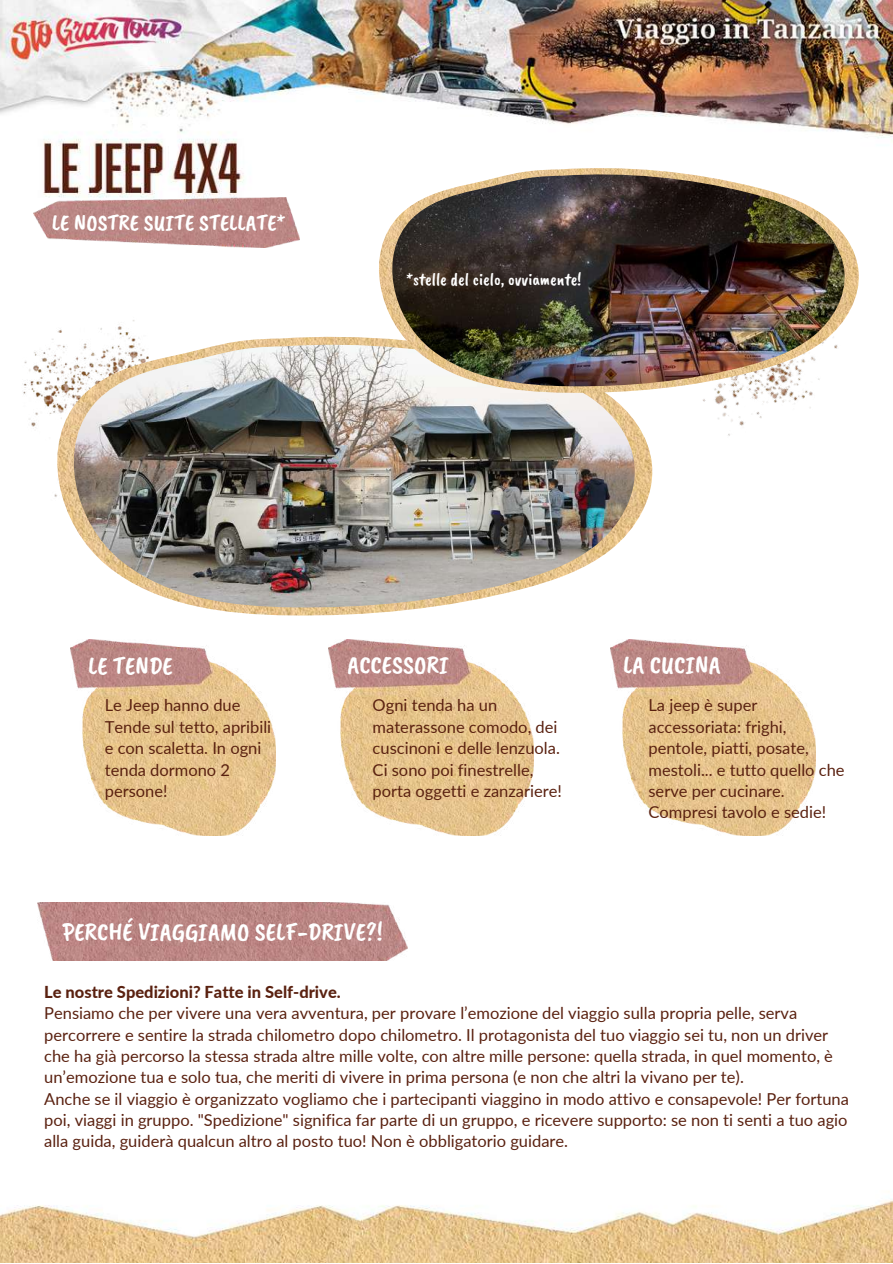
<style>
.page{position:relative;width:893px;height:1264px;background:#fff}
.page>*{position:absolute;margin:0;border:0;box-sizing:border-box;transform-origin:0 0}
.t1{font:25.5px "Caveat Brush";color:#fff}
.t2{font:22.95px "Caveat Brush";color:#fff}
.t3{font:17.55px "Caveat Brush";color:#fff}
.t4{font:16.5px/21.3px "Lato";color:#5a2110}
.t5{font:800 16.5px "Lato";color:#5a2110}
</style>
<div class="page">
<img style="left:0;top:0;width:892px;height:1262px">
<img style="left:0;top:275px;width:248px;height:269px">
<img style="left:37px;top:333px;width:618px;height:283px">
<img style="left:74px;top:341px;width:560px;height:267px">
<img style="left:584px;top:189px;width:308px;height:327px">
<img style="left:363px;top:165px;width:497px;height:228px">
<img style="left:384px;top:172px;width:460px;height:215px">
<img style="left:33px;top:198px;width:267px;height:49px">
<img style="left:71px;top:639px;width:204px;height:196px">
<img style="left:329px;top:639px;width:204px;height:196px">
<img style="left:610px;top:639px;width:205px;height:196px">
<img style="left:38px;top:902px;width:369px;height:58px">
<h2 class="t2" style="left:52px;top:208px;width:235px">LE NOSTRE SUITE STELLATE*</h2>
<p class="t3" style="left:406px;top:268px;width:176px">*stelle del cielo, ovviamente!</p>
<h1 class="t1" style="left:88px;top:650px;width:86px">LE TENDE</h1>
<p class="t4" style="left:105px;top:694px;width:168px">Le Jeep hanno due<br>Tende sul tetto, apribili e con scaletta. In ogni tenda dormono 2 persone!</p>
<h1 class="t1" style="left:347px;top:648px;width:103px">ACCESSORI</h1>
<p class="t4" style="left:372px;top:694px;width:191px">Ogni tenda ha un materassone comodo, dei cuscinoni e delle lenzuola.<br>Ci sono poi finestrelle, porta oggetti e zanzariere!</p>
<h1 class="t1" style="left:62px;top:915px;width:322px">PERCHÉ VIAGGIAMO SELF-DRIVE?!</h1>
<h1 class="t1" style="left:623px;top:648px;width:99px">LA CUCINA</h1>
<p class="t4" style="left:648px;top:694px;width:197px">La jeep è super accessoriata: frighi, pentole, piatti, posate, mestoli... e tutto quello che serve per cucinare.<br>Compresi tavolo e sedie!</p>
<p class="t5" style="left:44px;top:981px;width:298px">Le nostre Spedizioni? Fatte in Self-drive.</p>
<p class="t4" style="left:44px;top:1002px;width:806px">Pensiamo che per vivere una vera avventura, per provare l’emozione del viaggio sulla propria pelle, serva percorrere e sentire la strada chilometro dopo chilometro. Il protagonista del tuo viaggio sei tu, non un driver che ha già percorso la stessa strada altre mille volte, con altre mille persone: quella strada, in quel momento, è un’emozione tua e solo tua, che meriti di vivere in prima persona (e non che altri la vivano per te).<br>Anche se il viaggio è organizzato vogliamo che i partecipanti viaggino in modo attivo e consapevole! Per fortuna poi, viaggi in gruppo. "Spedizione" significa far parte di un gruppo, e ricevere supporto: se non ti senti a tuo agio alla guida, guiderà qualcun altro al posto tuo! Non è obbligatorio guidare.</p>
</div>
